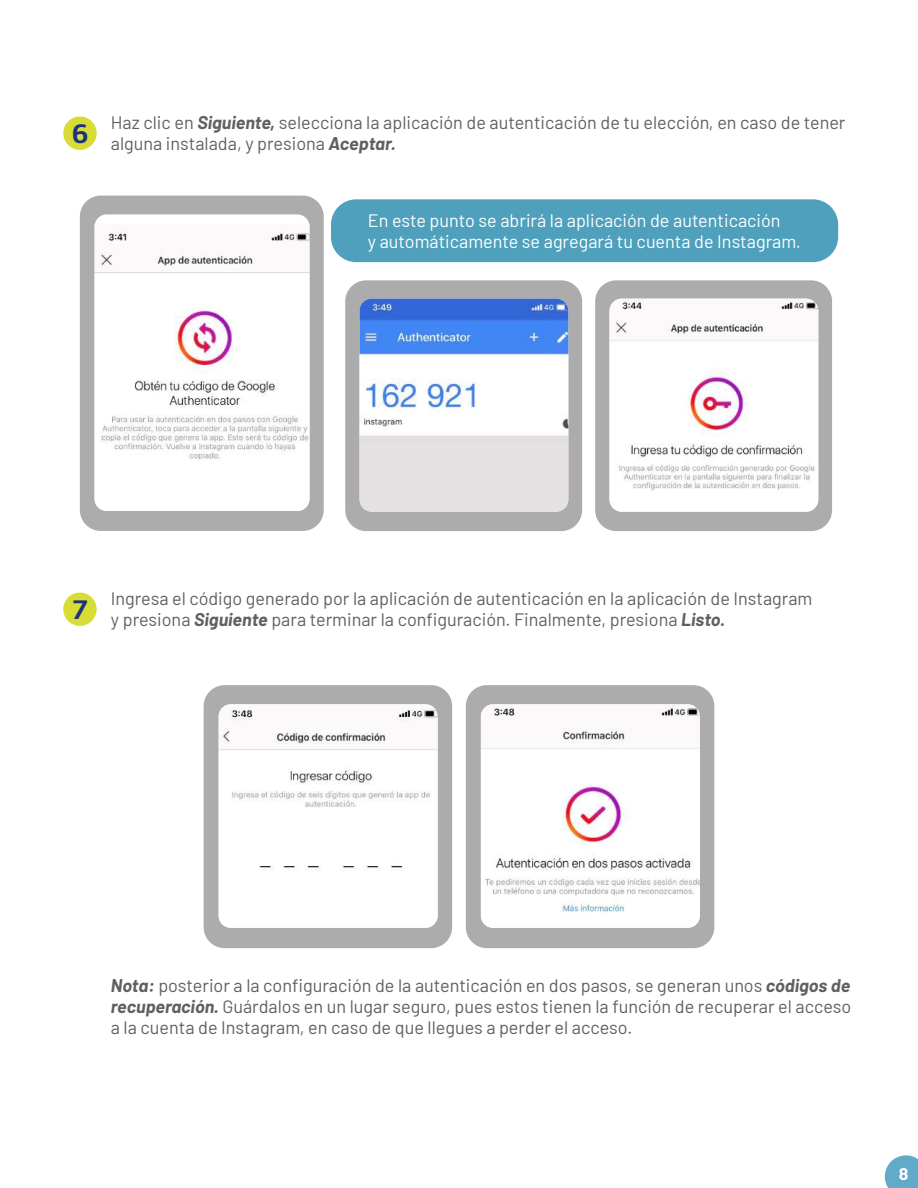
<style>
.page{position:relative;width:918px;height:1188px;background:#fff}
.page>*{position:absolute;margin:0;border:0;box-sizing:border-box;transform-origin:0 0}
.t1{font:700 28.8px "FS Joey";color:#1d3380;scale:1.08 1}
.t2{font:18px/21px "Barlow";color:#606060}
.t3{font:18px/21px "Barlow";color:#fff}
.t4{font:700 16.5px "Barlow";color:#fff;scale:1.08 1}
.s1{font-weight:700;font-style:italic}
</style>
<div class="page">
<div style="left:63px;top:116px;width:34px;height:34px;background:#d8dd35;border-radius:50%"></div>
<div style="left:63px;top:593px;width:34px;height:33px;background:#d8dd35;border-radius:50%"></div>
<div style="left:331px;top:199px;width:507px;height:63px;background:#4ea0bd;border-radius:25px"></div>
<div style="left:80px;top:196px;width:244px;height:335px;background:#acacad;border-radius:21px"></div>
<div style="left:95px;top:214px;width:214px;height:297px;background:#fff;border-radius:12px"></div>
<img style="left:95px;top:229px;width:214px;height:282px">
<div style="left:345px;top:280px;width:237px;height:251px;background:#acacad;border-radius:21px"></div>
<img style="left:360px;top:299px;width:208px;height:213px">
<div style="left:595px;top:280px;width:237px;height:251px;background:#acacad;border-radius:21px"></div>
<img style="left:610px;top:299px;width:208px;height:213px">
<div style="left:204px;top:685px;width:248px;height:263px;background:#acacad;border-radius:21px"></div>
<img style="left:219px;top:704px;width:219px;height:224px">
<div style="left:466px;top:685px;width:248px;height:263px;background:#acacad;border-radius:21px"></div>
<img style="left:481px;top:704px;width:219px;height:224px">
<svg style="left:885px;top:1155px;width:33px;height:33px"></svg>
<p class="t2" style="left:72px;top:111px;width:775px;text-indent:39px">Haz clic en <span class="s1">Siguiente,</span> selecciona la aplicación de autenticación de tu elección, en caso de tener<br><sup>6</sup> alguna instalada, y presiona <span class="s1">Aceptar.</span></p>
<p class="t3" style="left:368px;top:208px;width:435px">En este punto se abrirá la aplicación de autenticación<br>y automáticamente se agregará tu cuenta de Instagram.</p>
<h1 class="t1" style="left:72px;top:588px;width:17px">7</h1>
<p class="t2" style="left:111px;top:587px;width:703px">Ingresa el código generado por la aplicación de autenticación en la aplicación de Instagram y presiona <span class="s1">Siguiente</span> para terminar la configuración. Finalmente, presiona <span class="s1">Listo.</span></p>
<p class="t2" style="left:111px;top:974px;width:742px;text-align:justify"><span class="s1">Nota:</span> posterior a la configuración de la autenticación en dos pasos, se generan unos <span class="s1">códigos de recuperación.</span> Guárdalos en un lugar seguro, pues estos tienen la función de recuperar el acceso a la cuenta de Instagram, en caso de que llegues a perder el acceso.</p>
<p class="t4" style="left:899px;top:1162px;width:10px">8</p>
</div>
